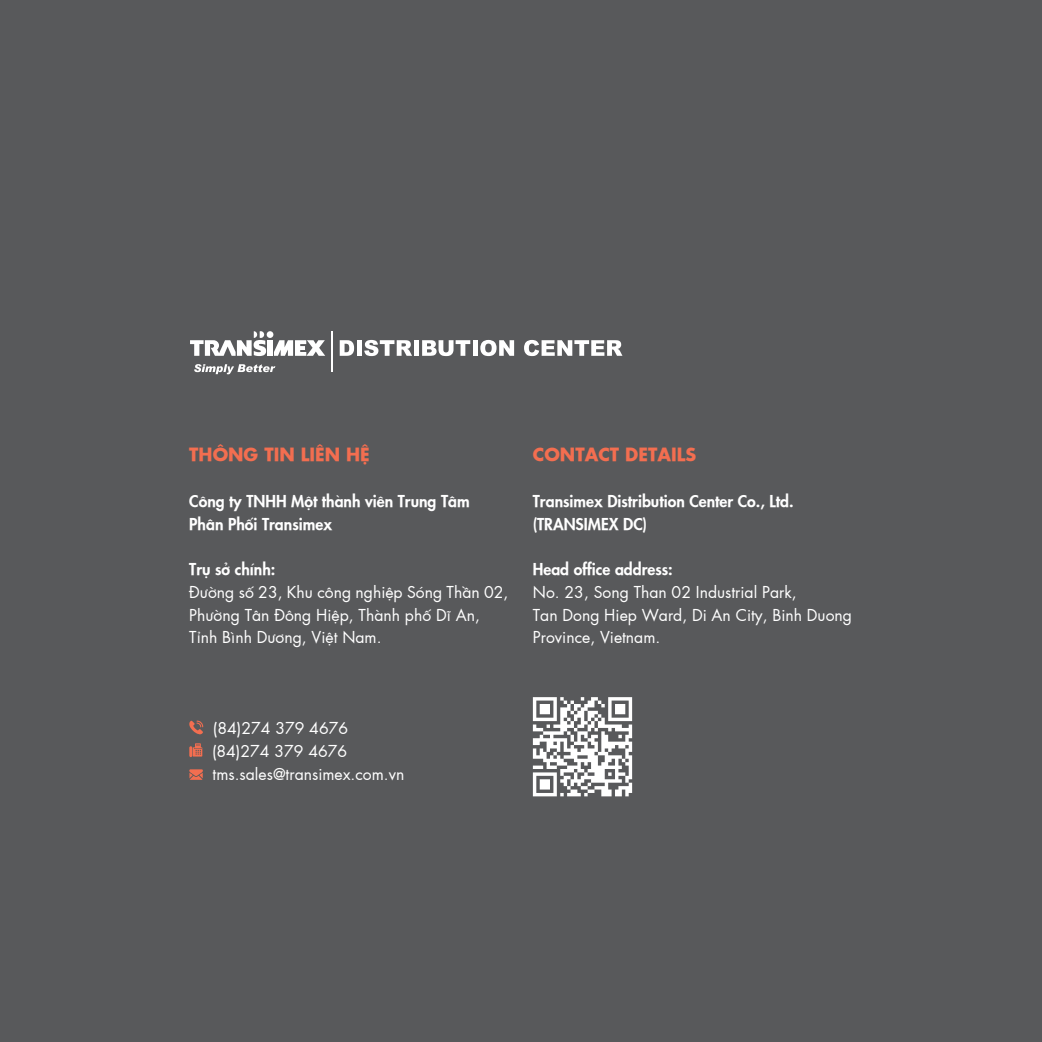
<style>
.page{position:relative;width:1042px;height:1042px;background:#58595b}
.page>*{position:absolute;margin:0;border:0;box-sizing:border-box;transform-origin:0 0}
.t1{font:700 17.5px "SFU Futura";color:#f36e50}
.t2{font:15.75px/22.8px "SFU Futura";color:#fff}
.t3{font:800 15.75px/22.8px "SFU Futura";color:#fff}
</style>
<div class="page">
<hr style="left:332px;top:331px;width:1px;height:41px;background:#fff">
<svg style="left:194px;top:364px;width:81px;height:10px"></svg>
<svg style="left:274px;top:340px;width:51px;height:16px"></svg>
<div style="left:267px;top:340px;width:6px;height:16px;background:#fff"></div>
<div style="left:267px;top:331px;width:6px;height:7px;background:#fff;border-radius:50%"></div>
<svg style="left:190px;top:331px;width:76px;height:25px"></svg>
<svg style="left:340px;top:340px;width:14px;height:16px"></svg>
<div style="left:357px;top:340px;width:5px;height:16px;background:#fff"></div>
<svg style="left:364px;top:340px;width:48px;height:16px"></svg>
<div style="left:414px;top:340px;width:5px;height:16px;background:#fff"></div>
<svg style="left:422px;top:340px;width:48px;height:16px"></svg>
<hr style="left:473px;top:340px;width:4px;height:16px;background:#fff">
<svg style="left:480px;top:340px;width:34px;height:16px"></svg>
<svg style="left:524px;top:340px;width:98px;height:16px"></svg>
<svg style="left:189px;top:720px;width:14px;height:14px"></svg>
<svg style="left:189px;top:743px;width:13px;height:14px"></svg>
<svg style="left:189px;top:769px;width:14px;height:11px"></svg>
<svg style="left:533px;top:697px;width:99px;height:99px"></svg>
<p class="t1" style="left:189px;top:439px;width:182px">THÔNG TIN LIÊN HỆ</p>
<p class="t3" style="left:189px;top:488px;width:282px">Công ty TNHH Một thành viên Trung Tâm<br>Phân Phối Transimex</p>
<p class="t3" style="left:189px;top:556px;width:88px">Trụ sở chính:</p>
<p class="t2" style="left:189px;top:579px;width:321px">Đường số 23, Khu công nghiệp Sóng Thần 02,<br>Phường Tân Đông Hiệp, Thành phố Dĩ An,<br>Tỉnh Bình Dương, Việt Nam.</p>
<p class="t1" style="left:533px;top:439px;width:165px">CONTACT DETAILS</p>
<p class="t3" style="left:533px;top:488px;width:262px">Transimex Distribution Center Co., Ltd. (TRANSIMEX DC)</p>
<p class="t3" style="left:533px;top:556px;width:141px">Head office address:</p>
<p class="t2" style="left:533px;top:579px;width:321px">No. 23, Song Than 02 Industrial Park,<br>Tan Dong Hiep Ward, Di An City, Binh Duong<br>Province, Vietnam.</p>
<p class="t2" style="left:212px;top:716px;width:194px">(84)274 379 4676 (84)274 379 4676 tms.sales@transimex.com.vn</p>
</div>
